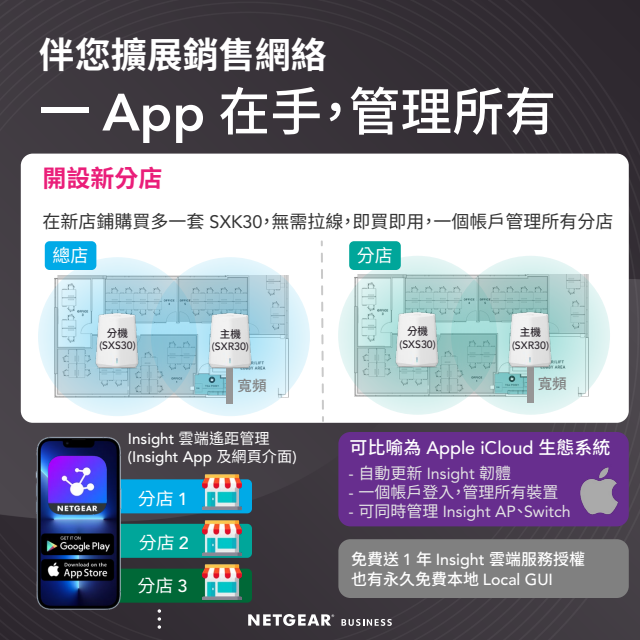
<style>
.page{position:relative;width:640px;height:640px;background:#fff}
.page>*{position:absolute;margin:0;border:0;box-sizing:border-box;transform-origin:0 0}
.t1{font:500 52px "Noto Sans CJ Ktc";color:#fff}
.t2{font:700 36px "Noto Sans CJ Ktc";color:#fff}
.t3{font:700 24px "Noto Sans CJ Ktc";color:#ea1e79}
.t4{font:18px "Noto Sans CJ Ktc";color:#333}
.t5{font:500 18px "Avenir LT Std";color:#fff}
.t6{font:18px "Noto Sans CJ Ktc";color:#fff}
.t7{font:17.2px "Noto Sans CJ Ktc";color:#fff}
.t8{font:16px "Avenir LT Std";color:#e3e3e3}
.t9{font:500 16px/19.2px "Noto Sans CJ Ktc";color:#fff}
.t10{font:16px "Noto Sans CJ Ktc";color:#e3e3e3}
.t11{font:500 15.2px/18.4px "Avenir LT Std";color:#fff}
.t12{font:500 14.4px "Noto Sans CJ Ktc";color:#808080}
.t13{font:500 10.8px "Avenir LT Std";color:#2c262d}
.t14{font:500 10.8px "Noto Sans CJ Ktc";color:#2c262d}
.s1{font-family:"Avenir Next LT Pro";font-weight:600}
.s2{font-family:"Avenir LT Std"}
.s3{font-family:"Noto Sans CJ Ktc";font-weight:400}
.s4{font-family:"Avenir LT Std";font-weight:500}
.s5{font-family:"Noto Sans CJ Ktc"}
</style>
<div class="page">
<img style="left:0;top:0;width:640px;height:640px">
<svg style="left:248px;top:614px;width:86px;height:12px"></svg>
<svg style="left:342px;top:619px;width:50px;height:7px"></svg>
<div style="left:21px;top:154px;width:608px;height:269px;background:#fff;border-radius:12px"></div>
<svg style="left:38px;top:257px;width:159px;height:159px;background:#c1dde8"></svg>
<svg style="left:151px;top:257px;width:159px;height:159px;background:#b5d8e4"></svg>
<div style="left:226px;top:366px;width:7px;height:38px;background:#969696"></div>
<img style="left:79px;top:307px;width:77px;height:80px">
<img style="left:192px;top:307px;width:77px;height:80px">
<svg style="left:338px;top:256px;width:159px;height:159px;background:#c1dcdb"></svg>
<svg style="left:451px;top:256px;width:159px;height:159px;background:#b5d7d5"></svg>
<div style="left:527px;top:365px;width:6px;height:38px;background:#969696"></div>
<img style="left:379px;top:306px;width:77px;height:79px">
<img style="left:492px;top:306px;width:77px;height:79px">
<div style="left:349px;top:241px;width:52px;height:29px;background:#00a69a;border-radius:5px"></div>
<div style="left:45px;top:241px;width:51px;height:29px;background:#00aae7;border-radius:5px"></div>
<svg style="left:321px;top:254px;width:3px;height:167px"></svg>
<div style="left:338px;top:432px;width:291px;height:94px;background:#672e8e;border-radius:12px"></div>
<div style="left:338px;top:539px;width:291px;height:59px;background:#808080;border-radius:12px"></div>
<div style="left:56px;top:479px;width:196px;height:34px;background:#00aae7;border-radius:5px"></div>
<div style="left:56px;top:524px;width:196px;height:34px;background:#00a69a;border-radius:5px"></div>
<div style="left:56px;top:569px;width:196px;height:34px;background:#006837;border-radius:5px"></div>
<img style="left:202px;top:472px;width:40px;height:39px">
<img style="left:202px;top:518px;width:40px;height:38px">
<img style="left:202px;top:562px;width:40px;height:38px">
<img style="left:31px;top:432px;width:94px;height:180px">
<img style="left:47px;top:452px;width:62px;height:64px">
<img style="left:38px;top:531px;width:80px;height:53px">
<svg style="left:158px;top:609px;width:3px;height:20px"></svg>
<img style="left:580px;top:467px;width:38px;height:48px">
<h2 class="t2" style="left:39px;top:35px;width:289px">伴您擴展銷售網絡</h2>
<h1 class="t1" style="left:39px;top:82px;width:519px">一 <span class="s1">App</span> 在手，管理所有</h1>
<h3 class="t3" style="left:43px;top:164px;width:121px">開設新分店</h3>
<p class="t4" style="left:43px;top:211px;width:572px">在新店鋪購買多一套 <span class="s2">SXK30</span>，無需拉線，即買即用，一個帳戶管理所有分店</p>
<p class="t6" style="left:53px;top:245px;width:37px">總店</p>
<p class="t6" style="left:357px;top:245px;width:37px">分店</p>
<p class="t14" style="left:107px;top:327px;width:23px">分機</p>
<p class="t13" style="left:99px;top:339px;width:38px">(SXS30)</p>
<p class="t14" style="left:220px;top:327px;width:23px">主機</p>
<p class="t13" style="left:212px;top:340px;width:38px">(SXR30)</p>
<p class="t14" style="left:407px;top:325px;width:23px">分機</p>
<p class="t13" style="left:399px;top:338px;width:38px">(SXS30)</p>
<p class="t14" style="left:520px;top:326px;width:23px">主機</p>
<p class="t13" style="left:512px;top:339px;width:38px">(SXR30)</p>
<p class="t12" style="left:238px;top:377px;width:31px">寬頻</p>
<p class="t12" style="left:538px;top:376px;width:31px">寬頻</p>
<p class="t11" style="left:128px;top:430px;width:170px">Insight <span class="s3">雲端遙距管理</span>(Insight App <span class="s3">及網頁介面</span>)</p>
<p class="t7" style="left:138px;top:489px;width:52px">分店 <span class="s4">1</span></p>
<p class="t7" style="left:139px;top:533px;width:52px">分店 <span class="s4">2</span></p>
<p class="t7" style="left:138px;top:576px;width:52px">分店 <span class="s4">3</span></p>
<p class="t5" style="left:157px;top:604px;width:7px">...</p>
<p class="t5" style="left:349px;top:437px;width:263px"><span class="s5">可比喻為</span> Apple iCloud <span class="s5">生態系統</span></p>
<p class="t8" style="left:349px;top:464px;width:164px">- <span class="s5">自動更新</span> Insight <span class="s5">韌體</span></p>
<p class="t10" style="left:349px;top:483px;width:211px"><span class="s2">-</span> 一個帳戶登入，管理所有裝置</p>
<p class="t8" style="left:349px;top:503px;width:224px">- <span class="s5">可同時管理</span> Insight AP<span class="s5">、</span>Switch</p>
<p class="t9" style="left:351px;top:550px;width:235px">免費送 <span class="s2">1</span> 年 <span class="s2">Insight</span> 雲端服務授權也有永久免費本地 <span class="s2">Local GUI</span></p>
</div>
